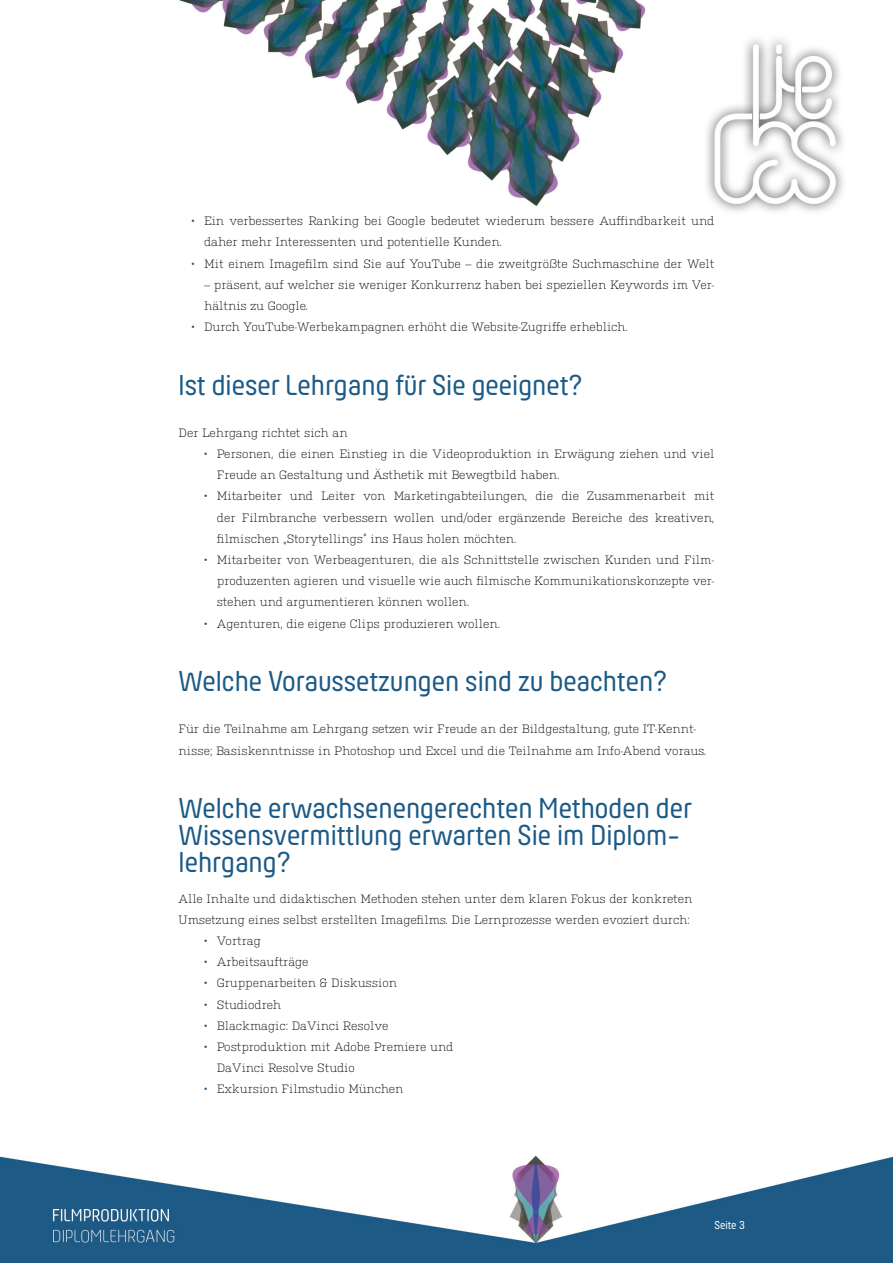
<style>
.page{position:relative;width:893px;height:1263px;background:#fff}
.page>*{position:absolute;margin:0;border:0;box-sizing:border-box;transform-origin:0 0}
.t1{font:30px/27px "Hansom FY";color:#1c5a87}
.t2{font:300 12px/21.1px "Kulturista";color:#000}
.t3{font:12px "Hansom FY";color:#fff}
.s1{color:#1c5a87}
</style>
<div class="page">
<img style="left:0;top:0;width:893px;height:1263px">
<p class="t2" style="left:204px;top:210px;width:512px;text-indent:-13px"><span class="s1">•</span> Ein verbessertes Ranking bei Google bedeutet wiederum bessere Auffindbarkeit und daher mehr Interessenten und potentielle Kunden.</p>
<p class="t2" style="left:191px;top:252px;width:525px"><span class="s1">•</span> Mit einem Imagefilm sind Sie auf YouTube – die zweitgrößte Suchmaschine der Welt</p>
<p class="t2" style="left:204px;top:273px;width:512px">– präsent, auf welcher sie weniger Konkurrenz haben bei speziellen Keywords im Ver&shy;hältnis zu Google.</p>
<p class="t2" style="left:191px;top:315px;width:438px"><span class="s1">•</span> Durch YouTube-Werbekampagnen erhöht die Website-Zugriffe erheblich.</p>
<h1 class="t1" style="left:179px;top:371px;width:405px">Ist dieser Lehrgang für Sie geeignet?</h1>
<p class="t2" style="left:179px;top:421px;width:171px">Der Lehrgang richtet sich an</p>
<p class="t2" style="left:217px;top:442px;width:499px;text-indent:-13px"><span class="s1">•</span> Personen, die einen Einstieg in die Videoproduktion in Erwägung ziehen und viel<br>Freude an Gestaltung und Ästhetik mit Bewegtbild haben.</p>
<p class="t2" style="left:217px;top:485px;width:499px;text-align:justify;text-indent:-13px"><span class="s1">•</span> Mitarbeiter und Leiter von Marketingabteilungen, die die Zusammenarbeit mit der Filmbranche verbessern wollen und/oder ergänzende Bereiche des kreativen, filmischen „Storytellings“ ins Haus holen möchten.</p>
<p class="t2" style="left:217px;top:548px;width:499px;text-align:justify;text-indent:-13px"><span class="s1">•</span> Mitarbeiter von Werbeagenturen, die als Schnittstelle zwischen Kunden und Film&shy;produzenten agieren und visuelle wie auch filmische Kommunikationskonzepte ver&shy;stehen und argumentieren können wollen.</p>
<p class="t2" style="left:204px;top:612px;width:297px"><span class="s1">•</span> Agenturen, die eigene Clips produzieren wollen.</p>
<h1 class="t1" style="left:179px;top:667px;width:490px">Welche Voraussetzungen sind zu beachten?</h1>
<p class="t2" style="left:179px;top:718px;width:529px">Für die Teilnahme am Lehrgang setzen wir Freude an der Bildgestaltung, gute IT-Kennt&shy;nisse; Basiskenntnisse in Photoshop und Excel und die Teilnahme am Info-Abend voraus.</p>
<h1 class="t1" style="left:179px;top:794px;width:515px">Welche erwachsenengerechten Methoden der<br>Wissensvermittlung erwarten Sie im Diplom&shy;lehrgang?</h1>
<p class="t2" style="left:179px;top:887px;width:515px">Alle Inhalte und didaktischen Methoden stehen unter dem klaren Fokus der konkreten<br>Umsetzung eines selbst erstellten Imagefilms. Die Lernprozesse werden evoziert durch:</p>
<p class="t2" style="left:204px;top:929px;width:58px"><span class="s1">•</span> Vortrag</p>
<p class="t2" style="left:204px;top:950px;width:106px"><span class="s1">•</span> Arbeitsaufträge</p>
<p class="t2" style="left:204px;top:972px;width:194px"><span class="s1">•</span> Gruppenarbeiten &amp; Diskussion</p>
<p class="t2" style="left:204px;top:993px;width:79px"><span class="s1">•</span> Studiodreh</p>
<p class="t2" style="left:204px;top:1014px;width:186px"><span class="s1">•</span> Blackmagic: DaVinci Resolve</p>
<p class="t2" style="left:217px;top:1035px;width:238px;text-indent:-13px"><span class="s1">•</span> Postproduktion mit Adobe Premiere und<br>DaVinci Resolve Studio</p>
<p class="t2" style="left:204px;top:1077px;width:201px"><span class="s1">•</span> Exkursion Filmstudio München</p>
<p class="t3" style="left:714px;top:1218px;width:32px">Seite 3</p>
</div>
